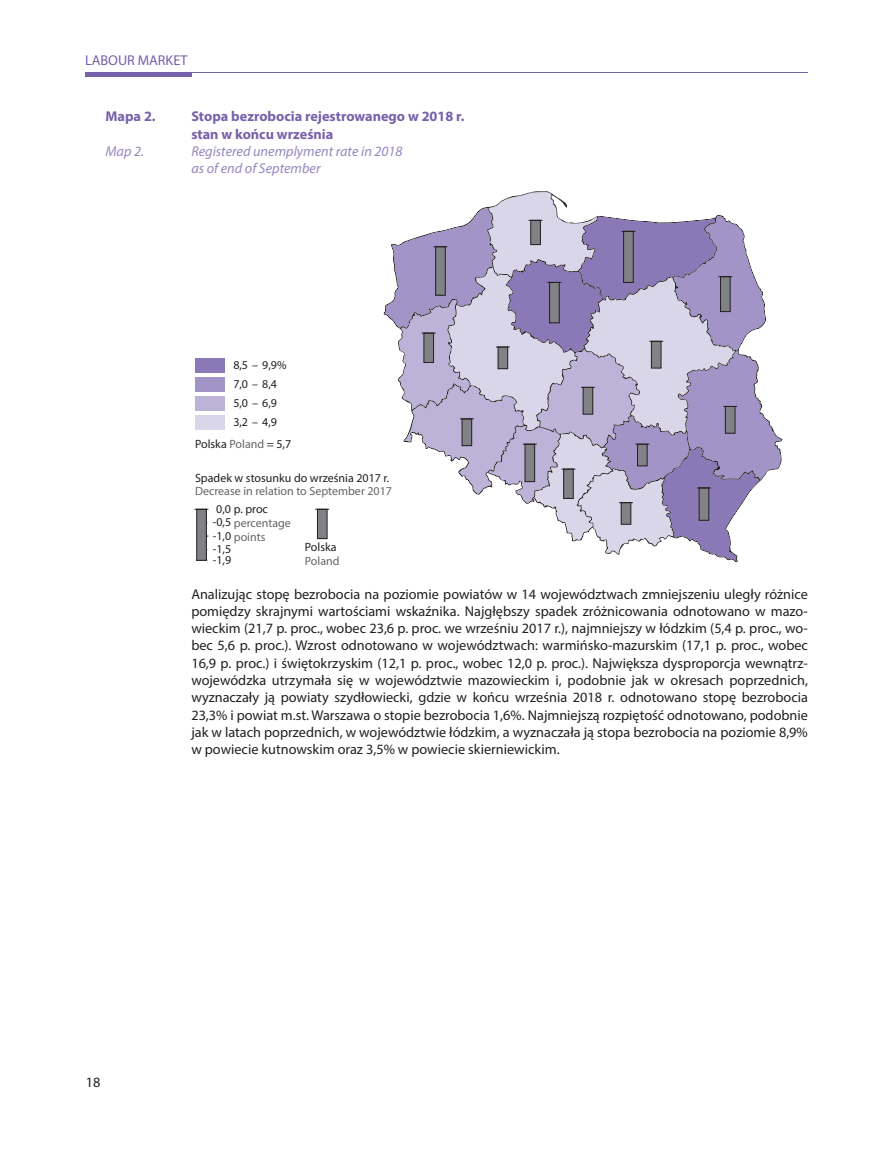
<style>
.page{position:relative;width:893px;height:1149px;background:#fff}
.page>*{position:absolute;margin:0;border:0;box-sizing:border-box;transform-origin:0 0}
.t1{font:14.25px/17.2px "Myriad Pro";color:#231f20;text-align:justify}
.t2{font:700 14.25px/17.2px "Myriad Pro";color:#7761aa}
.t3{font:italic 14.25px/17.2px "Myriad Pro";color:#9786bf}
.t4{font:14.25px "Myriad Pro";color:#7761aa}
.t5{font:12px/13.2px "Myriad Pro";color:#231f20}
.t6{font:12px "Myriad Pro";color:rgb(35 31 32/.7)}
.s1{color:rgb(35 31 32/.7)}
</style>
<div class="page">
<div style="left:85px;top:72px;width:106px;height:5px;background:#7761aa"></div>
<hr style="left:85px;top:72px;width:723px;height:1px;background:#7761aa">
<div style="left:195px;top:396px;width:30px;height:15px;background:#bdb2d7"></div>
<div style="left:195px;top:415px;width:30px;height:15px;background:#dad6ea"></div>
<div style="left:195px;top:377px;width:30px;height:14px;background:#a394c7"></div>
<div style="left:195px;top:357px;width:30px;height:15px;background:#8b79b7"></div>
<svg style="left:384px;top:192px;width:398px;height:369px"></svg>
<div style="left:197px;top:509px;width:9px;height:51px;background:#808285"></div>
<div style="left:196px;top:509px;width:11px;height:51px;border:1px solid #231f20"></div>
<svg style="left:195px;top:508px;width:13px;height:1px"></svg>
<div style="left:317px;top:509px;width:10px;height:29px;background:#808285"></div>
<div style="left:317px;top:509px;width:10px;height:29px;border:1px solid #231f20"></div>
<svg style="left:315px;top:508px;width:14px;height:1px"></svg>
<p class="t4" style="left:85px;top:51px;width:104px">LABOUR MARKET</p>
<p class="t2" style="left:105px;top:107px;width:52px">Mapa 2.</p>
<p class="t3" style="left:105px;top:142px;width:40px">Map 2.</p>
<p class="t2" style="left:191px;top:107px;width:275px">Stopa bezrobocia rejestrowanego w 2018 r. stan w końcu września</p>
<p class="t3" style="left:191px;top:142px;width:213px">Registered unemplyment rate in 2018 as of end of September</p>
<p class="t5" style="left:233px;top:358px;width:55px">8,5 – 9,9%</p>
<p class="t5" style="left:233px;top:377px;width:45px">7,0 – 8,4</p>
<p class="t5" style="left:233px;top:393px;width:45px;line-height:19.2px">5,0 – 6,9<br>3,2 – 4,9</p>
<p class="t5" style="left:195px;top:436px;width:98px">Polska <span class="s1">Poland</span> = 5,7</p>
<p class="t5" style="left:195px;top:471px;width:196px">Spadek w stosunku do września 2017 r.</p>
<p class="t6" style="left:195px;top:484px;width:199px">Decrease in relation to September 2017</p>
<p class="t5" style="left:213px;top:502px;width:80px">0,0 p. proc<br>-0,5 <span class="s1">percentage </span>-1,0 <span class="s1">points<br></span>-1,5</p>
<p class="t5" style="left:213px;top:553px;width:20px">-1,9</p>
<p class="t5" style="left:305px;top:540px;width:33px">Polska</p>
<p class="t6" style="left:305px;top:553px;width:36px">Poland</p>
<p class="t1" style="left:191px;top:585px;width:618px">Analizując stopę bezrobocia na poziomie powiatów w 14 województwach zmniejszeniu uległy różnice pomiędzy skrajnymi wartościami wskaźnika. Najgłębszy spadek zróżnicowania odnotowano w mazo&shy;wieckim (21,7 p. proc., wobec 23,6 p. proc. we wrześniu 2017 r.), najmniejszy w łódzkim (5,4 p. proc., wo&shy;bec 5,6 p. proc.). Wzrost odnotowano w województwach: warmińsko-mazurskim (17,1 p. proc., wobec 16,9 p. proc.) i świętokrzyskim (12,1 p. proc., wobec 12,0 p. proc.). Największa dysproporcja wewnątrz&shy;wojewódzka utrzymała się w województwie mazowieckim i, podobnie jak w okresach poprzednich, wyznaczały ją powiaty szydłowiecki, gdzie w końcu września 2018 r. odnotowano stopę bezrobocia 23,3% i powiat m.st. Warszawa o stopie bezrobocia 1,6%. Najmniejszą rozpiętość odnotowano, podobnie jak w latach poprzednich, w województwie łódzkim, a wyznaczała ją stopa bezrobocia na poziomie 8,9% w powiecie kutnowskim oraz 3,5% w powiecie skierniewickim.</p>
<p class="t1" style="left:86px;top:1072px;width:16px">18</p>
</div>
